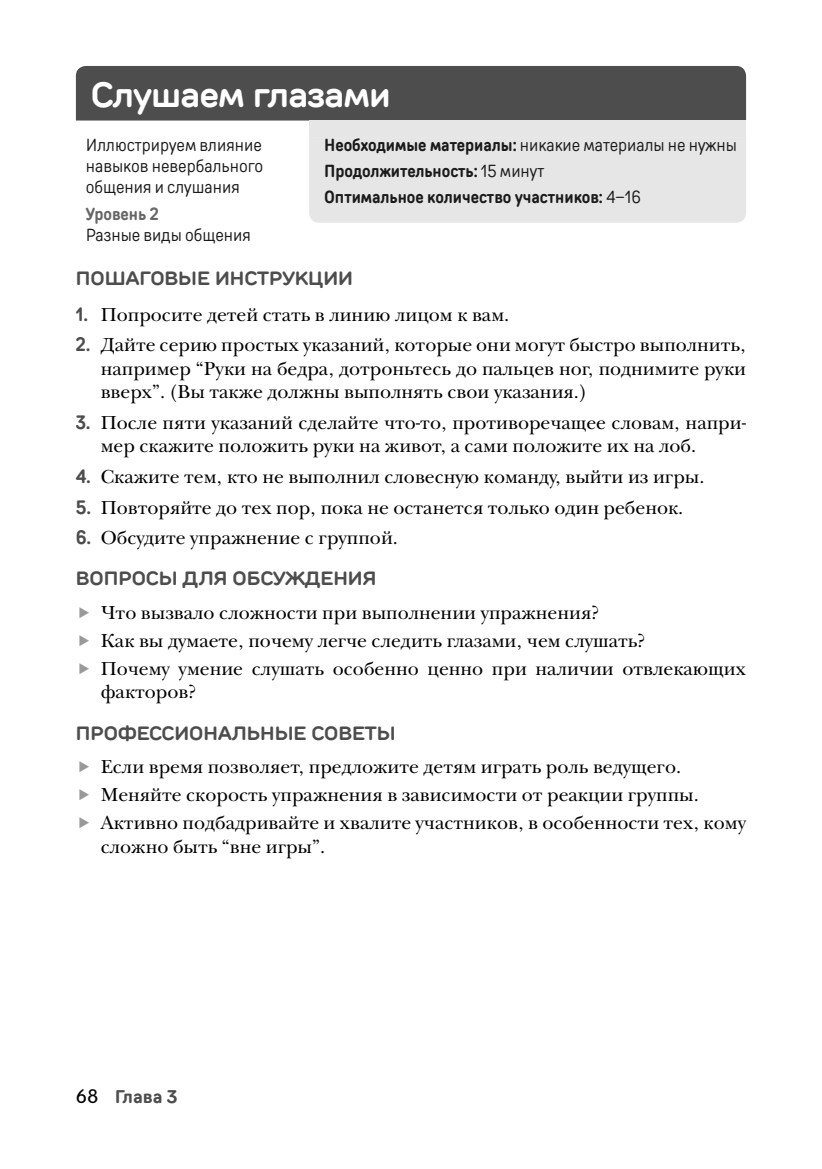
<style>
.page{position:relative;width:822px;height:1169px;background:#fff}
.page>*{position:absolute;margin:0;border:0;box-sizing:border-box;transform-origin:0 0}
.t1{font:700 35px "TT Rounds";letter-spacing:-.01em;color:#fff}
.t2{font:19.43px/28.3px "New Baskerville C";color:#000}
.t3{font:700 19.25px "TT Rounds";letter-spacing:.15em;color:#4d4d4d}
.t4{font:700 18.38px "TT Rounds Condensed";color:#4d4d4d;scale:1.1 1}
.t5{font:700 17.5px/26.2px "TT Rounds Condensed";color:#1a1a1a}
.t6{font:17.5px/21.3px "TT Rounds Condensed";color:#1a1a1a;text-align:justify}
.t7{font:700 17.5px "TT Rounds Condensed";color:#666}
.s1{font-weight:400}
.s2{font-family:"TT Rounds Condensed";font-weight:700;color:#4d4d4d}
.s3{font-family:"Sans Rounded Light C";font-weight:400;font-size:19.25px;color:#000}
</style>
<div class="page">
<div style="left:76px;top:66px;width:670px;height:55px;background:#4d4d4d"></div>
<div style="left:309px;top:121px;width:437px;height:16px;background:#e6e6e6"></div>
<div style="left:309px;top:137px;width:437px;height:86px;background:#e6e6e6"></div>
<h1 class="t1" style="left:91px;top:71px;width:301px">Слушаем глазами</h1>
<p class="t6" style="left:86px;top:133px;width:179px">Иллюстрируем влияние навыков невербального общения и слушания</p>
<p class="t7" style="left:86px;top:202px;width:74px">Уровень 2</p>
<p class="t6" style="left:86px;top:224px;width:167px">Разные виды общения</p>
<p class="t5" style="left:324px;top:131px;width:414px">Необходимые материалы: <span class="s1">никакие материалы не нужны<br></span>Продолжительность: <span class="s1">15 минут<br></span>Оптимальное количество участников: <span class="s1">4–16</span></p>
<p class="t3" style="left:76px;top:265px;width:77px">Пошагов</p>
<p class="t3" style="left:178px;top:265px;width:66px">ые инст</p>
<p class="t3" style="left:269px;top:265px;width:85px">рукции</p>
<p class="t2" style="left:76px;top:300px;width:435px"><span class="s2">1.</span> Попросите детей стать в линию лицом к вам.</p>
<p class="t2" style="left:101px;top:333px;width:646px;line-height:23.3px;text-align:justify;text-indent:-25px"><span class="s2">2.</span> Дайте серию простых указаний, которые они могут быстро выполнить, например “Руки на бедра, дотроньтесь до пальцев ног, поднимите руки вверх”. (Вы также должны выполнять свои указания.)</p>
<p class="t2" style="left:101px;top:411px;width:646px;line-height:23.3px;text-indent:-25px"><span class="s2">3.</span> После пяти указаний сделайте что-то, противоречащее словам, напри&shy;мер скажите положить руки на живот, а сами положите их на лоб.</p>
<p class="t2" style="left:76px;top:462px;width:630px"><span class="s2">4.</span> Скажите тем, кто не выполнил словесную команду, выйти из игры.</p>
<p class="t2" style="left:76px;top:493px;width:609px"><span class="s2">5.</span> Повторяйте до тех пор, пока не останется только один ребенок.</p>
<p class="t2" style="left:76px;top:524px;width:323px"><span class="s2">6.</span> Обсудите упражнение с группой.</p>
<p class="t3" style="left:76px;top:565px;width:302px">Воп росы для обсуждения</p>
<p class="t2" style="left:101px;top:598px;width:646px">Что вызвало сложности при выполнении упражнения?<br>Как вы думаете, почему легче следить глазами, чем слушать?<br>Почему умение слушать особенно ценно при наличии отвлекающих</p>
<p class="t2" style="left:101px;top:678px;width:97px">факторов?</p>
<p class="t3" style="left:76px;top:719px;width:250px">Профессиональн ые сов</p>
<p class="t3" style="left:352px;top:719px;width:45px">еты</p>
<p class="t2" style="left:101px;top:752px;width:646px">Если время позволяет, предложите детям играть роль ведущего.<br>Меняйте скорость упражнения в зависимости от реакции группы.<br>Активно подбадривайте и хвалите участников, в особенности тех, кому</p>
<p class="t2" style="left:101px;top:832px;width:226px">сложно быть “вне игры”.</p>
<p class="t4" style="left:76px;top:1084px;width:94px"><span class="s3">68</span> Глава 3</p>
</div>
